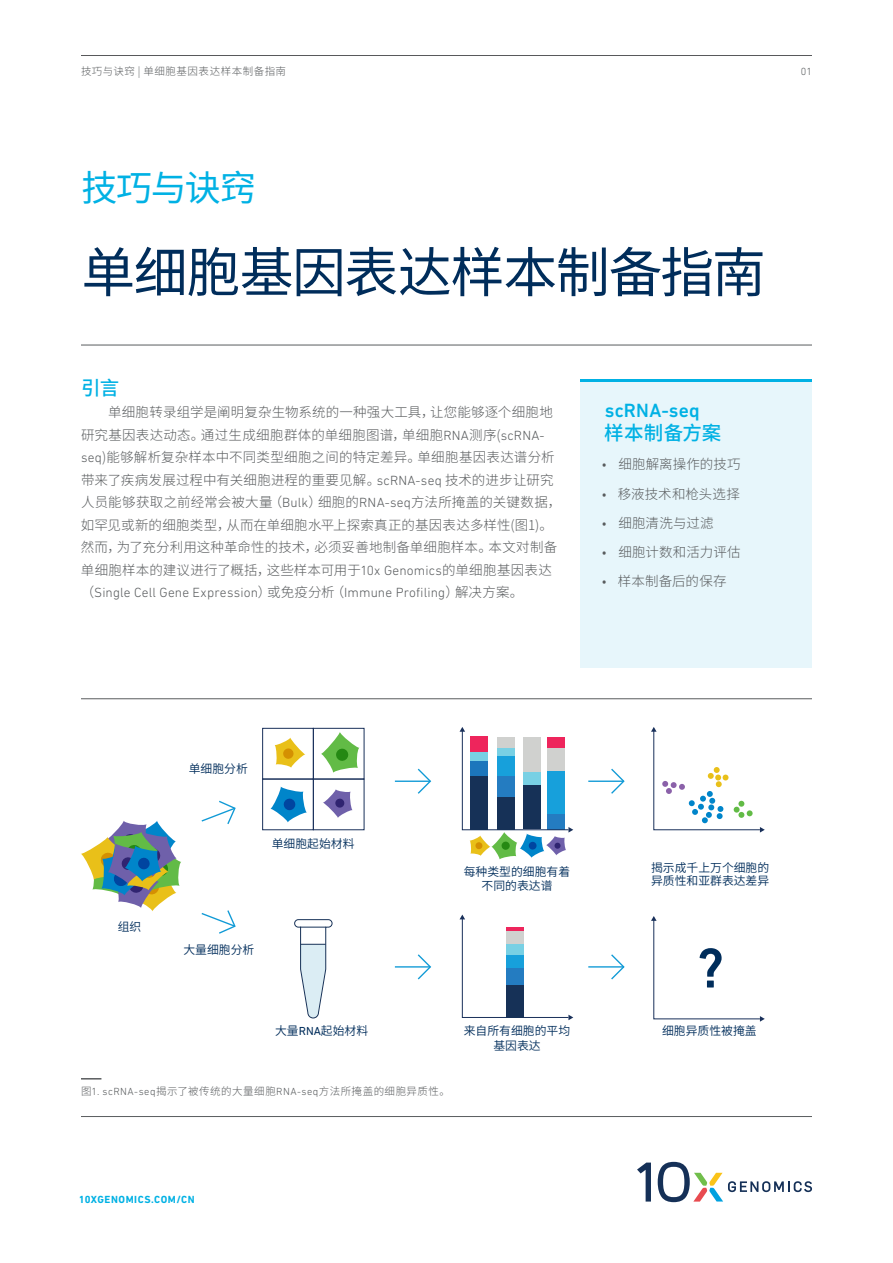
<style>
.page{position:relative;width:893px;height:1263px;background:#fff}
.page>*{position:absolute;margin:0;border:0;box-sizing:border-box;transform-origin:0 0}
.t1{font:54px "Source Han Sans CN";letter-spacing:-.025em;color:#002d5b}
.t2{font:36px "Source Han Sans CN";letter-spacing:-.035em;color:#00b1e4}
.t3{font:500 19.5px "DIN Next LT Pro";letter-spacing:.01em;color:#00b1e4}
.t4{font:500 19.5px "Source Han Sans CN";letter-spacing:.01em;color:#00b1e4}
.t5{font:300 13.5px/22.5px "Source Han Sans CN";letter-spacing:.01em;color:#595c5e}
.t6{font:300 13.5px "DIN Next LT Pro";letter-spacing:.01em;color:#595c5e}
.t7{font:11.85px/14.2px "Source Han Sans CN";color:#002d5b;text-align:center}
.t8{font:300 10.5px "Source Han Sans CN";letter-spacing:.045em;color:#595c5e}
.t9{font:700 10.5px "DIN Next LT Pro";letter-spacing:.05em;color:#00b1e4}
.t10{font:300 10.5px "DIN Next LT Pro";color:#595c5e}
.s1{font-family:"DIN Next LT Pro"}
.s2{font-family:"Source Han Sans CN"}
</style>
<div class="page">
<hr style="left:81px;top:55px;width:731px;height:1px;background:#58595b">
<svg style="left:637px;top:1162px;width:14px;height:39px"></svg>
<svg style="left:658px;top:1162px;width:154px;height:40px"></svg>
<svg style="left:460px;top:914px;width:113px;height:106px"></svg>
<div style="left:506px;top:984px;width:17px;height:33px;background:#163157"></div>
<div style="left:506px;top:968px;width:17px;height:16px;background:#247cc1"></div>
<div style="left:506px;top:955px;width:17px;height:13px;background:#17a0db"></div>
<div style="left:506px;top:931px;width:17px;height:13px;background:#d0d1cf"></div>
<hr style="left:506px;top:928px;width:17px;height:3px;background:#ee255c">
<div style="left:506px;top:944px;width:17px;height:11px;background:#78d0e4"></div>
<svg style="left:651px;top:916px;width:114px;height:106px"></svg>
<svg style="left:651px;top:727px;width:114px;height:105px"></svg>
<div style="left:262px;top:728px;width:52px;height:51px;border:1px solid #19305a"></div>
<div style="left:313px;top:728px;width:51px;height:51px;border:1px solid #19305a"></div>
<div style="left:262px;top:779px;width:52px;height:51px;border:1px solid #19305a"></div>
<div style="left:313px;top:779px;width:51px;height:51px;border:1px solid #19305a"></div>
<svg style="left:270px;top:786px;width:37px;height:36px"></svg>
<svg style="left:275px;top:737px;width:30px;height:31px"></svg>
<svg style="left:283px;top:748px;width:10px;height:11px"></svg>
<svg style="left:323px;top:789px;width:30px;height:29px"></svg>
<svg style="left:335px;top:799px;width:9px;height:9px"></svg>
<svg style="left:321px;top:732px;width:38px;height:41px"></svg>
<svg style="left:460px;top:727px;width:113px;height:132px"></svg>
<div style="left:502px;top:842px;width:8px;height:8px;background:#258913;border-radius:50%"></div>
<svg style="left:81px;top:821px;width:100px;height:90px"></svg>
<svg style="left:417px;top:768px;width:15px;height:26px"></svg>
<hr style="left:395px;top:780px;width:35px;height:2px;background:#109ad6">
<svg style="left:201px;top:800px;width:35px;height:24px"></svg>
<svg style="left:201px;top:910px;width:35px;height:24px"></svg>
<svg style="left:416px;top:954px;width:16px;height:26px"></svg>
<hr style="left:395px;top:966px;width:35px;height:1px;background:#109ad6">
<svg style="left:611px;top:768px;width:14px;height:26px"></svg>
<hr style="left:588px;top:780px;width:36px;height:2px;background:#109ad6">
<svg style="left:610px;top:954px;width:15px;height:26px"></svg>
<hr style="left:588px;top:966px;width:36px;height:1px;background:#109ad6">
<svg style="left:294px;top:919px;width:39px;height:100px"></svg>
<hr style="left:81px;top:345px;width:731px;height:1px;background:#595c5e">
<div style="left:581px;top:379px;width:231px;height:288px;background:#e7f6fb"></div>
<hr style="left:581px;top:379px;width:231px;height:2px;background:#00b1e4">
<hr style="left:81px;top:1116px;width:731px;height:1px;background:#595c5e">
<hr style="left:81px;top:698px;width:731px;height:1px;background:#595c5e">
<svg style="left:81px;top:1078px;width:20px;height:1px"></svg>
<p class="t8" style="left:81px;top:66px;width:206px">技巧与诀窍 | 单细胞基因表达样本制备指南</p>
<p class="t10" style="left:801px;top:65px;width:13px">01</p>
<h2 class="t2" style="left:81px;top:167px;width:176px">技巧与诀窍</h2>
<h1 class="t1" style="left:81px;top:242px;width:686px">单细胞基因表达样本制备指南</h1>
<h3 class="t4" style="left:81px;top:377px;width:40px">引言</h3>
<p class="t5" style="left:81px;top:401px;width:482px;text-indent:27px">单细胞转录组学是阐明复杂生物系统的一种强大工具，让您能够逐个细胞地研究基因表达动态。通过生成细胞群体的单细胞图谱，单细胞<span class="s1">RNA</span>测序(<span class="s1">scRNA&shy;seq</span>)能够解析复杂样本中不同类型细胞之间的特定差异。单细胞基因表达谱分析带来了疾病发展过程中有关细胞进程的重要见解。<span class="s1">scRNA-seq</span> 技术的进步让研究人员能够获取之前经常会被大量（<span class="s1">Bulk</span>）细胞的<span class="s1">RNA-seq</span>方法所掩盖的关键数据，如罕见或新的细胞类型，从而在单细胞水平上探索真正的基因表达多样性(图1)。然而，为了充分利用这种革命性的技术，必须妥善地制备单细胞样本。本文对制备单细胞样本的建议进行了概括，这些样本可用于<span class="s1">10x Genomics</span>的单细胞基因表达</p>
<p class="t6" style="left:81px;top:585px;width:444px"><span class="s2">（</span>Single Cell Gene Expression<span class="s2">）或免疫分析（</span>Immune Profiling<span class="s2">）解决方案。</span></p>
<h3 class="t3" style="left:605px;top:399px;width:97px">scRNA-seq</h3>
<h3 class="t4" style="left:604px;top:422px;width:119px">样本制备方案</h3>
<p class="t5" style="left:602px;top:453px;width:140px">• 细胞解离操作的技巧</p>
<p class="t5" style="left:602px;top:483px;width:139px">• 移液技术和枪头选择</p>
<p class="t5" style="left:602px;top:512px;width:113px">• 细胞清洗与过滤</p>
<p class="t5" style="left:602px;top:541px;width:140px">• 细胞计数和活力评估</p>
<p class="t5" style="left:602px;top:570px;width:126px">• 样本制备后的保存</p>
<p class="t7" style="left:118px;top:920px;width:25px">组织</p>
<p class="t7" style="left:189px;top:762px;width:61px">单细胞分析</p>
<p class="t7" style="left:272px;top:836px;width:84px">单细胞起始材料</p>
<p class="t7" style="left:183px;top:943px;width:72px">大量细胞分析</p>
<p class="t7" style="left:464px;top:865px;width:108px">每种类型的细胞有着不同的表达谱</p>
<p class="t7" style="left:651px;top:862px;width:120px;line-height:12.8px;text-align:left">揭示成千上万个细胞的异质性和亚群表达差异</p>
<p class="t7" style="left:275px;top:1023px;width:95px">大量<span class="s1">RNA</span>起始材料</p>
<p class="t8" style="left:81px;top:1085px;width:370px">图<span class="s1">1. scRNA-seq</span>揭示了被传统的大量细胞<span class="s1">RNA-seq</span>方法所掩盖的细胞异质性。</p>
<p class="t7" style="left:464px;top:1024px;width:108px">来自所有细胞的平均基因表达</p>
<p class="t7" style="left:662px;top:1024px;width:96px">细胞异质性被掩盖</p>
<p class="t9" style="left:79px;top:1193px;width:117px">10XGENOMICS.COM/CN</p>
</div>
